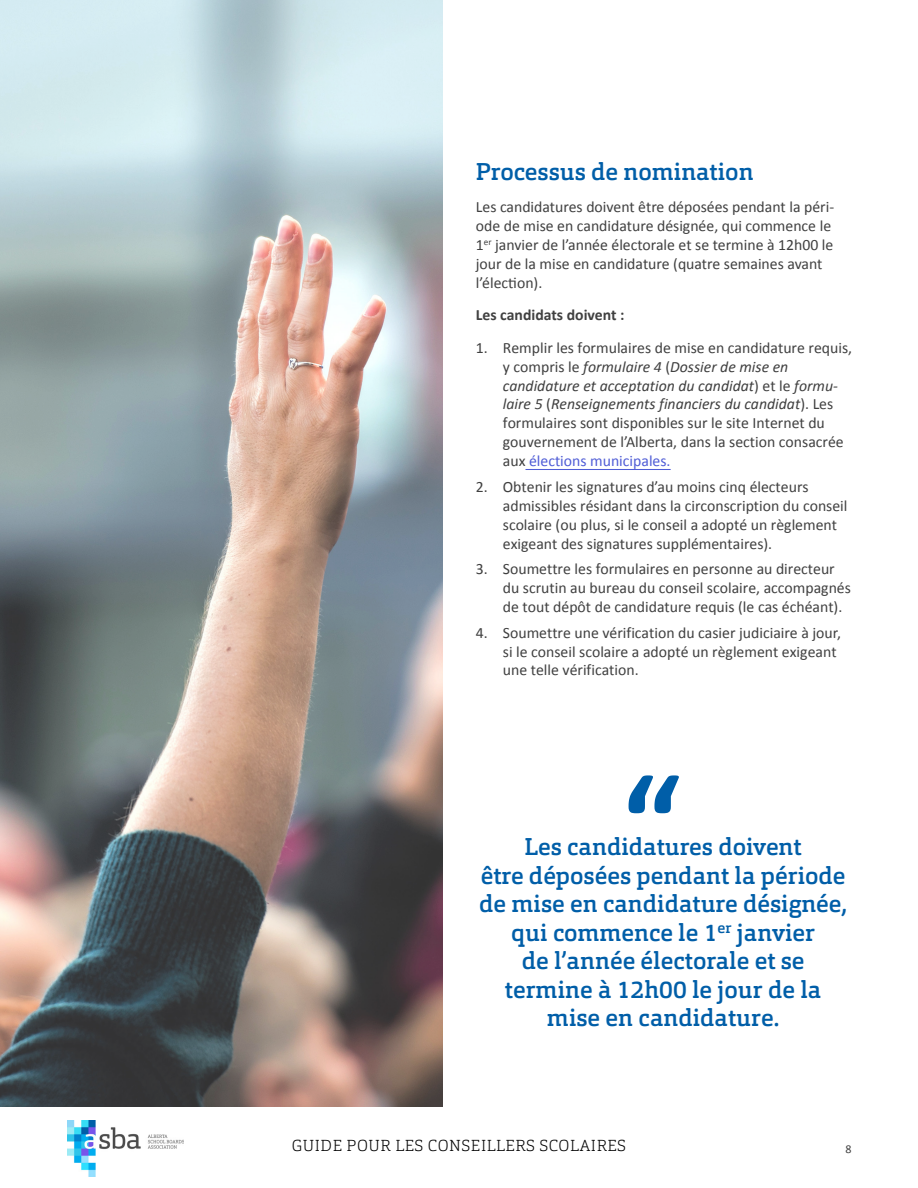
<style>
.page{position:relative;width:918px;height:1188px;background:#fff}
.page>*{position:absolute;margin:0;border:0;box-sizing:border-box;transform-origin:0 0}
.t1{font:500 24px/28.5px "Orgon Slab";color:#005ea8;text-align:center}
.Body{font:15.75px/18.9px "Calibri";color:#404040}
.t2{font:200 15.75px "Orgon Slab";letter-spacing:.035em;color:#000}
.Body-2{font:700 15.75px "Calibri";color:#404040}
.t3{font:12px "Calibri";color:#404040}
.s1{font-style:italic}
.s2{color:#4f5cd6}
</style>
<div class="page">
<img style="left:68px;top:1120px;width:116px;height:57px">
<img style="left:0;top:0;width:442px;height:1107px">
<svg style="left:629px;top:775px;width:50px;height:38px"></svg>
<hr style="left:526px;top:469px;width:145px;height:1px;background:#4f5cd6">
<h3 class="t1" style="left:476px;top:157px;width:279px">Processus de nomination</h3>
<p class="Body" style="left:476px;top:197px;width:360px">Les candidatures doivent être déposées pendant la péri&shy;ode de mise en candidature désignée, qui commence le 1<sup>er</sup> janvier de l’année électorale et se termine à 12h00 le jour de la mise en candidature (quatre semaines avant l’élection).</p>
<p class="Body-2" style="left:476px;top:304px;width:150px">Les candidats doivent :</p>
<p class="Body" style="left:503px;top:338px;width:351px;text-indent:-27px">1. Remplir les formulaires de mise en candidature requis, y compris le <span class="s1">formulaire 4</span> (<span class="s1">Dossier de mise en candidature et acceptation du candidat</span>) et le <span class="s1">formu&shy;laire 5</span> (<span class="s1">Renseignements financiers du candidat</span>). Les formulaires sont disponibles sur le site Internet du gouvernement de l’Alberta, dans la section consacrée aux <span class="s2">élections municipales.</span></p>
<p class="Body" style="left:503px;top:477px;width:346px;text-indent:-27px">2. Obtenir les signatures d’au moins cinq électeurs admissibles résidant dans la circonscription du conseil scolaire (ou plus, si le conseil a adopté un règlement exigeant des signatures supplémentaires).</p>
<p class="Body" style="left:503px;top:559px;width:350px;text-indent:-27px">3. Soumettre les formulaires en personne au directeur du scrutin au bureau du conseil scolaire, accompagnés de tout dépôt de candidature requis (le cas échéant).</p>
<p class="Body" style="left:503px;top:623px;width:340px;text-indent:-27px">4. Soumettre une vérification du casier judiciaire à jour, si le conseil scolaire a adopté un règlement exigeant une telle vérification.</p>
<h3 class="t1" style="left:479px;top:832px;width:369px">Les candidatures doivent<br>être déposées pendant la période de mise en candidature désignée, qui commence le 1<sup>er</sup> janvier<br>de l’année électorale et se termine à 12h00 le jour de la mise en candidature.</h3>
<p class="t2" style="left:292px;top:1136px;width:336px">GUIDE POUR LES CONSEILLERS SCOLAIRES</p>
<p class="t3" style="left:846px;top:1141px;width:8px">8</p>
</div>
